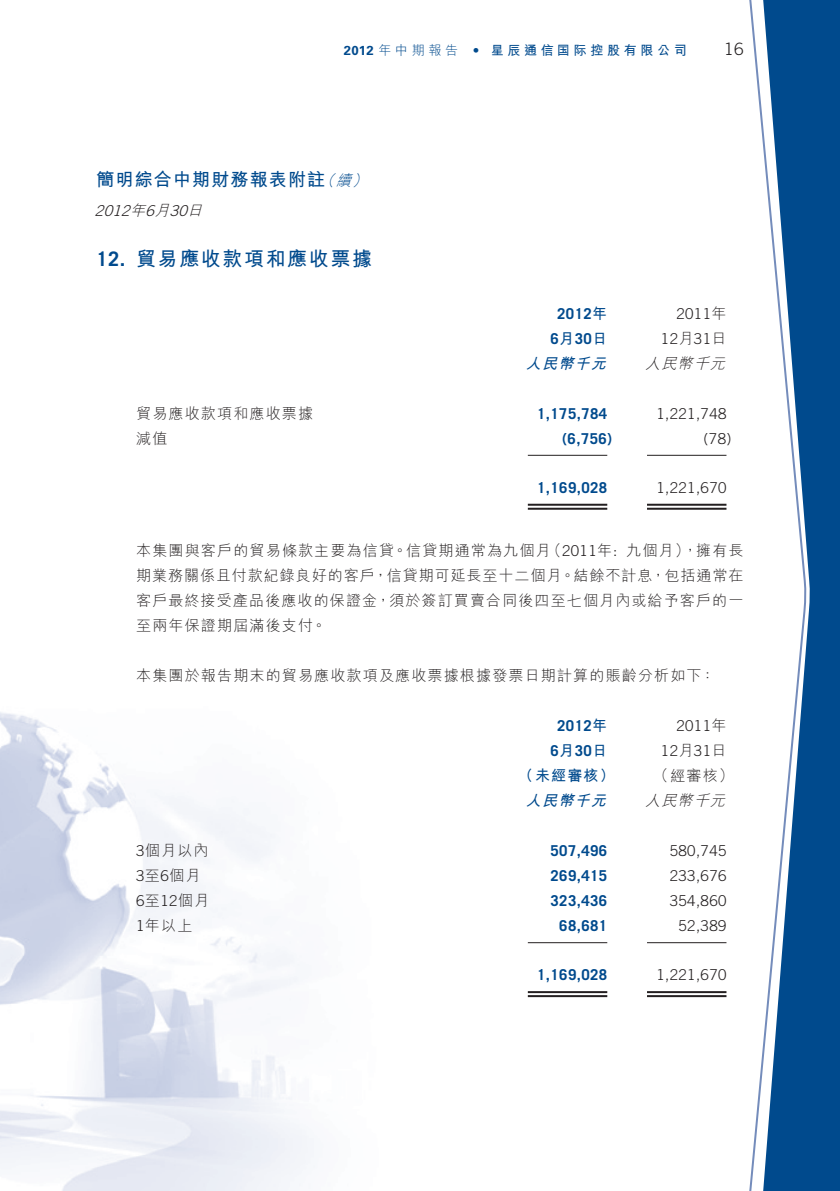
<style>
.page{position:relative;width:840px;height:1191px;background:#fff}
.page>*{position:absolute;margin:0;border:0;box-sizing:border-box;transform-origin:0 0}
.Heading_2{font:700 20px "M Hei HK";letter-spacing:.08em;color:#004a8d}
.Heading_2-2{font:700 20px "Trade Gothic LT Std";color:#004a8d}
.Heading_1{font:700 18px "M Hei HK";letter-spacing:.065em;color:#004a8d}
.t1{font:300 17px "Trade Gothic LT Std";color:#231f20}
.Body_Text{font:300 15px/25px "M Hei HK";letter-spacing:.08em;color:#231f20}
.Body_Text-2{font:300 15px "Trade Gothic LT Std";letter-spacing:.03em;color:#231f20}
.Body_Text-3{font:700 15px "Trade Gothic LT Std";letter-spacing:.03em;color:#004a8d}
.Body_Text-4{font:italic 300 15px "M Hei HK";color:#231f20}
.Body_Text-5{font:italic 700 15px "M Hei HK";color:#004a8d}
.Body_Text-6{font:italic 300 15px "Trade Gothic LT Std";color:#231f20}
.Body_Text-7{font:700 15px "M Hei HK";color:#004a8d}
.Heading_1-2{font:italic 300 15px "M Hei HK";color:#004a8d}
.t2{font:700 13px "M Hei HK";letter-spacing:.28em;color:#004a8d}
.t3{font:300 13px "M Hei HK";letter-spacing:.28em;color:#004a8d}
.t4{font:700 13px "Univers LT Std";color:#004a8d}
.s1{font-family:"Univers LT Std";font-weight:700}
.s2{font-family:"M Hei HKS"}
.s3{font-family:"Trade Gothic LT Std"}
.s4{font-family:"M Hei HK"}
</style>
<div class="page">
<img style="left:1px;top:712px;width:314px;height:479px">
<svg style="left:749px;top:0;width:90px;height:1191px"></svg>
<img style="left:0;top:620px;width:1px;height:571px">
<hr style="left:527px;top:455px;width:80px;height:1px;background:#231f20">
<hr style="left:646px;top:455px;width:80px;height:1px;background:#231f20">
<hr style="left:527px;top:504px;width:80px;height:2px;background:#231f20">
<hr style="left:527px;top:508px;width:80px;height:2px;background:#231f20">
<hr style="left:646px;top:504px;width:80px;height:2px;background:#231f20">
<hr style="left:646px;top:508px;width:80px;height:2px;background:#231f20">
<hr style="left:527px;top:942px;width:80px;height:1px;background:#231f20">
<hr style="left:646px;top:942px;width:80px;height:1px;background:#231f20">
<hr style="left:527px;top:991px;width:80px;height:2px;background:#231f20">
<hr style="left:527px;top:995px;width:80px;height:2px;background:#231f20">
<hr style="left:646px;top:991px;width:80px;height:2px;background:#231f20">
<hr style="left:646px;top:995px;width:80px;height:2px;background:#231f20">
<p class="t3" style="left:344px;top:44px;width:116px"><span class="s1">2012</span>年中期報告</p>
<p class="t4" style="left:473px;top:43px;width:6px">•</p>
<p class="t2" style="left:490px;top:41px;width:197px">星辰通信<span class="s2">國際</span>控股有限公司</p>
<p class="t1" style="left:723px;top:39px;width:21px">16</p>
<p class="Heading_1" style="left:96px;top:166px;width:230px">簡明綜合中期財務報表附註</p>
<p class="Body_Text-4" style="left:187px;top:203px;width:20px">日</p>
<p class="Heading_1-2" style="left:336px;top:173px;width:20px">續</p>
<p class="Heading_1-2" style="left:319px;top:173px;width:20px">（</p>
<p class="Heading_1-2" style="left:352px;top:173px;width:20px">(</p>
<p class="Body_Text-4" style="left:130px;top:203px;width:20px">年</p>
<p class="Body_Text-4" style="left:145px;top:203px;width:29px">月<span class="s3">6</span></p>
<p class="Body_Text-6" style="left:95px;top:201px;width:41px">2012</p>
<p class="Body_Text-6" style="left:169px;top:201px;width:23px">30</p>
<p class="Heading_2-2" style="left:96px;top:246px;width:30px">12.</p>
<p class="Heading_2" style="left:136px;top:244px;width:237px">貿易應收款項和應收票據</p>
<p class="Body_Text" style="left:136px;top:400px;width:178px">貿易應收款項和應收票據</p>
<p class="Body_Text" style="left:136px;top:425px;width:33px">減值</p>
<p class="Body_Text-3" style="left:557px;top:304px;width:52px">2012<span class="s4">年</span></p>
<p class="Body_Text-2" style="left:676px;top:304px;width:52px">2011<span class="s4">年</span></p>
<p class="Body_Text-3" style="left:550px;top:329px;width:58px"><span class="s4">月</span>6 30<span class="s4">日</span></p>
<p class="Body_Text-2" style="left:660px;top:329px;width:67px">12<span class="s4">月</span>31<span class="s4">日</span></p>
<p class="Body_Text-5" style="left:525px;top:352px;width:86px">人民幣千元</p>
<p class="Body_Text-4" style="left:644px;top:355px;width:85px">人民幣千元</p>
<p class="Body_Text-3" style="left:537px;top:404px;width:72px">1,175,784</p>
<p class="Body_Text-2" style="left:656px;top:404px;width:72px">1,221,748</p>
<p class="Body_Text-3" style="left:562px;top:429px;width:52px">)6,756(</p>
<p class="Body_Text-2" style="left:703px;top:429px;width:29px">)78(</p>
<p class="Body_Text-3" style="left:537px;top:478px;width:72px">1,169,028</p>
<p class="Body_Text-2" style="left:656px;top:479px;width:72px">1,221,670</p>
<p class="Body_Text" style="left:136px;top:538px;width:608px">本集團與客戶的貿易條款主要為信貸。信貸期通常為九個月<br>期業務關係且付款紀錄良好的客戶，信貸期可延長至十二個月。結餘不計息，包括通常在客戶最終接受產品後應收的保證金，須於簽訂買賣合同後四至七個月內或給予客戶的一至兩年保證期屆滿後支付。</p>
<p class="Body_Text" style="left:136px;top:663px;width:580px">本集團於報告期末的貿易應收款項及應收票據根據發票日期計算的賬齡分析如下：</p>
<p class="Body_Text-2" style="left:676px;top:717px;width:52px">2011<span class="s4">年</span></p>
<p class="Body_Text" style="left:625px;top:538px;width:119px">九個月 ，）擁有長</p>
<p class="Body_Text-2" style="left:546px;top:542px;width:72px"><span class="s4">（</span>2011<span class="s4">年</span>:</p>
<p class="Body_Text-3" style="left:557px;top:716px;width:52px">2012<span class="s4">年</span></p>
<p class="Body_Text-3" style="left:550px;top:741px;width:58px"><span class="s4">月</span>6 30<span class="s4">日</span></p>
<p class="Body_Text-2" style="left:660px;top:742px;width:67px">12<span class="s4">月</span>31<span class="s4">日</span></p>
<p class="Body_Text-7" style="left:518px;top:764px;width:98px">（未經審核）</p>
<p class="Body_Text" style="left:653px;top:763px;width:82px">（經審核(</p>
<p class="Body_Text-5" style="left:525px;top:789px;width:86px">人民幣千元</p>
<p class="Body_Text-4" style="left:644px;top:793px;width:85px">人民幣千元</p>
<p class="Body_Text" style="left:136px;top:838px;width:74px"><span class="s3">3</span>個月以內</p>
<p class="Body_Text-3" style="left:550px;top:841px;width:58px">507,496</p>
<p class="Body_Text-2" style="left:669px;top:842px;width:58px">580,745</p>
<p class="Body_Text" style="left:136px;top:863px;width:66px">至<span class="s3">3 6</span>個月</p>
<p class="Body_Text-3" style="left:550px;top:866px;width:58px">269,415</p>
<p class="Body_Text-2" style="left:669px;top:867px;width:58px">233,676</p>
<p class="Body_Text" style="left:136px;top:888px;width:74px">至<span class="s3">6 12</span>個月</p>
<p class="Body_Text-3" style="left:550px;top:891px;width:58px">323,436</p>
<p class="Body_Text-2" style="left:669px;top:892px;width:58px">354,860</p>
<p class="Body_Text" style="left:136px;top:913px;width:58px"><span class="s3">1</span>年以上</p>
<p class="Body_Text-3" style="left:559px;top:916px;width:49px">68,681</p>
<p class="Body_Text-2" style="left:678px;top:917px;width:49px">52,389</p>
<p class="Body_Text-3" style="left:537px;top:966px;width:72px">1,169,028</p>
<p class="Body_Text-2" style="left:656px;top:966px;width:72px">1,221,670</p>
</div>
